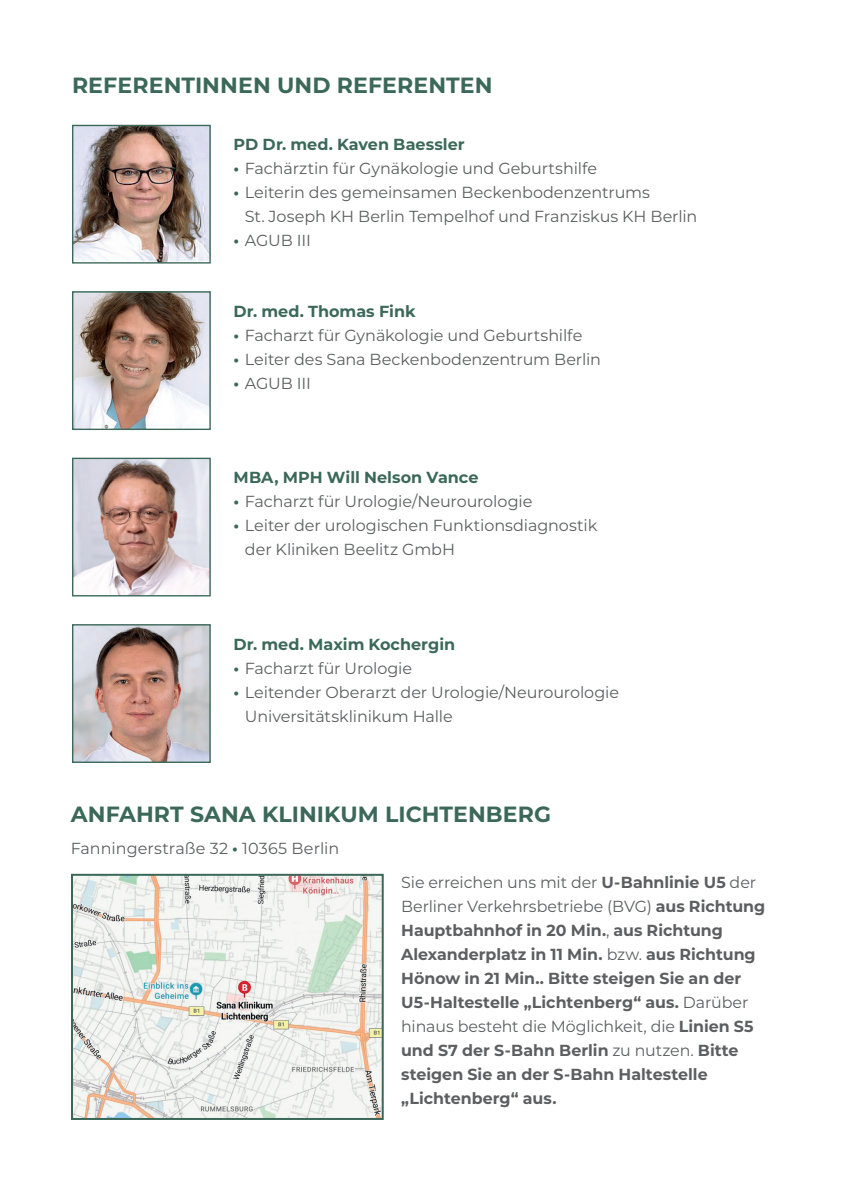
<style>
.page{position:relative;width:842px;height:1191px;background:#fff}
.page>*{position:absolute;margin:0;border:0;box-sizing:border-box;transform-origin:0 0}
.t1{font:700 22px "Montserrat";letter-spacing:.005em;color:#3b6859}
.t2{font:16px/24px "Montserrat";letter-spacing:-.005em;color:#5c5e5f}
.t3{font:700 16px/24px "Montserrat";color:#5c5e5f}
.t4{font:700 16px "Montserrat";color:#3b6859}
.s1{font-weight:700;color:#3b6859}
.s2{font-weight:400}
</style>
<div class="page">
<img style="left:74px;top:876px;width:307px;height:241px">
<div style="left:71px;top:873px;width:313px;height:247px;border:2px solid #3b6859"></div>
<img style="left:74px;top:127px;width:135px;height:134px">
<div style="left:72px;top:125px;width:139px;height:138px;border:1px solid #3b6859"></div>
<img style="left:74px;top:293px;width:135px;height:135px">
<div style="left:72px;top:291px;width:139px;height:139px;border:1px solid #3b6859"></div>
<img style="left:74px;top:460px;width:135px;height:134px">
<div style="left:72px;top:458px;width:139px;height:138px;border:1px solid #3b6859"></div>
<img style="left:74px;top:626px;width:135px;height:135px">
<div style="left:72px;top:624px;width:139px;height:139px;border:1px solid #3b6859"></div>
<h1 class="t1" style="left:72px;top:70px;width:422px">REFERENTINNEN UND REFERENTEN</h1>
<p class="t4" style="left:234px;top:133px;width:233px">PD Dr. med. Kaven Baessler</p>
<p class="t2" style="left:234px;top:156px;width:365px"><span class="s1">•</span> Fachärztin für Gynäkologie und Geburtshilfe</p>
<p class="t2" style="left:245px;top:180px;width:454px;text-indent:-11px"><span class="s1">•</span> Leiterin des gemeinsamen Beckenbodenzentrums<br>St. Joseph KH Berlin Tempelhof und Franziskus KH Berlin</p>
<p class="t2" style="left:234px;top:228px;width:79px"><span class="s1">•</span> AGUB III</p>
<p class="t4" style="left:234px;top:299px;width:183px">Dr. med. Thomas Fink</p>
<p class="t2" style="left:234px;top:322px;width:350px"><span class="s1">•</span> Facharzt für Gynäkologie und Geburtshilfe</p>
<p class="t2" style="left:234px;top:346px;width:369px"><span class="s1">•</span> Leiter des Sana Beckenbodenzentrum Berlin</p>
<p class="t2" style="left:234px;top:370px;width:79px"><span class="s1">•</span> AGUB III</p>
<p class="t4" style="left:234px;top:466px;width:246px">MBA, MPH Will Nelson Vance</p>
<p class="t2" style="left:234px;top:489px;width:300px"><span class="s1">•</span> Facharzt für Urologie/Neurourologie</p>
<p class="t2" style="left:245px;top:513px;width:354px;text-indent:-11px"><span class="s1">•</span> Leiter der urologischen Funktionsdiagnostik der Kliniken Beelitz GmbH</p>
<p class="t4" style="left:234px;top:632px;width:223px">Dr. med. Maxim Kochergin</p>
<p class="t2" style="left:234px;top:655px;width:180px"><span class="s1">•</span> Facharzt für Urologie</p>
<p class="t2" style="left:245px;top:679px;width:376px;text-indent:-11px"><span class="s1">•</span> Leitender Oberarzt der Urologie/Neurourologie<br>Universitätsklinikum Halle</p>
<h1 class="t1" style="left:71px;top:798px;width:482px">ANFAHRT SANA KLINIKUM LICHTENBERG</h1>
<p class="t2" style="left:71px;top:836px;width:270px">Fanningerstraße 32 <span class="s1">•</span> 10365 Berlin</p>
<p class="t3" style="left:401px;top:869px;width:366px"><span class="s2">Sie erreichen uns mit der</span> U-Bahnlinie U5 <span class="s2">der Berliner Verkehrsbetriebe (BVG)</span> aus Richtung Hauptbahnhof in 20 Min.<span class="s2">,</span> aus Richtung Alexanderplatz in 11 Min. <span class="s2">bzw.</span> aus Richtung Hönow in 21 Min.. Bitte steigen Sie an der U5-Haltestelle „Lichtenberg“ aus. <span class="s2">Darüber hinaus besteht die Möglichkeit, die</span> Linien S5 und S7 der S-Bahn Berlin <span class="s2">zu nutzen.</span> Bitte steigen Sie an der S-Bahn Haltestelle „Lichtenberg“ aus.</p>
</div>
